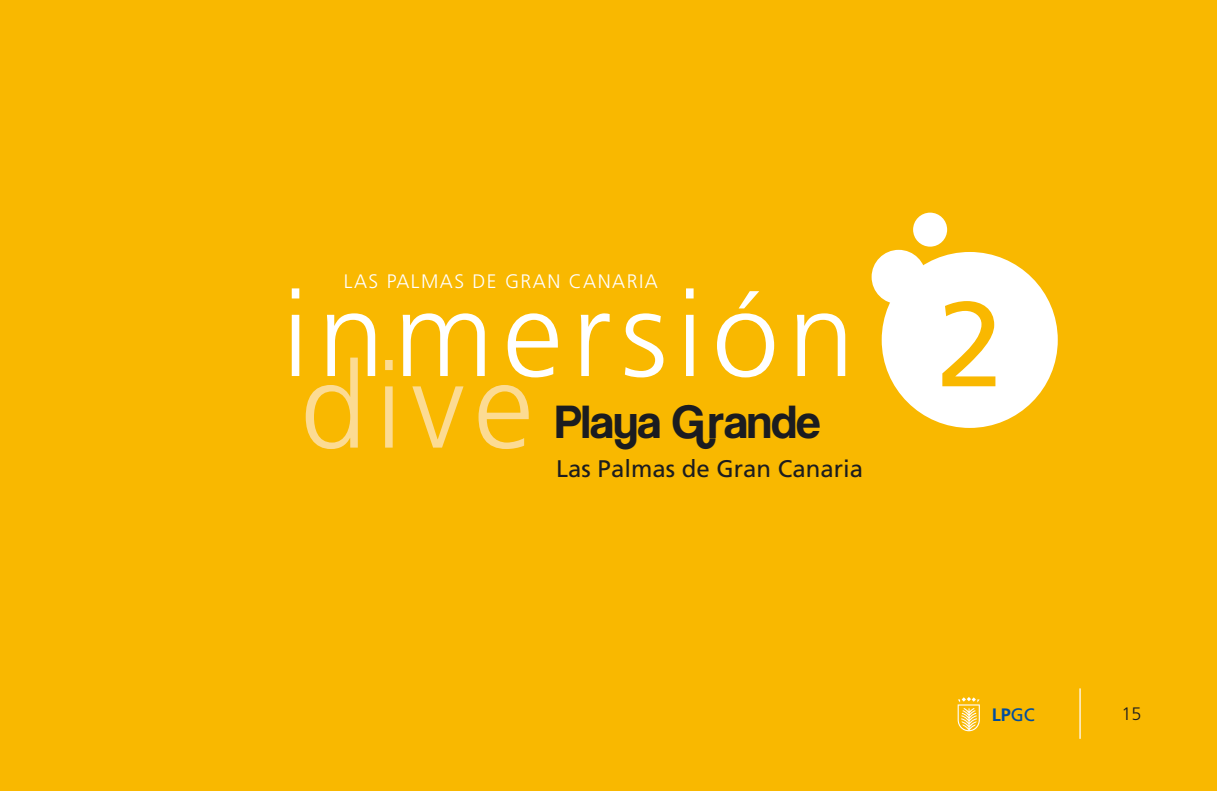
<style>
.page{position:relative;width:1217px;height:791px;background:#fff}
.page>*{position:absolute;margin:0;border:0;box-sizing:border-box;transform-origin:0 0}
.t1{font:300 120px "Frutiger";letter-spacing:.075em;color:#fff}
.t2{font:300 120px "Frutiger";color:#fcdb93}
.t3{font:120px "Frutiger";color:#f9b800}
.t4{font:45px "Coolvetica";color:#1b1c20}
.t5{font:24px "Frutiger";color:#1b1c20}
.t6{font:300 19.5px "Frutiger";letter-spacing:.075em;color:#fff}
.t7{font:700 18px "Frutiger";color:#004d9f}
.t8{font:300 18px "Frutiger";color:#1b1c20}
.s1{font-weight:400}
</style>
<div class="page">
<div style="left:0;top:0;width:1216px;height:791px;background:#f9b800"></div>
<div style="left:881px;top:252px;width:176px;height:176px;background:#fff;border-radius:50%"></div>
<div style="left:912px;top:213px;width:34px;height:34px;background:#fff;border-radius:50%"></div>
<div style="left:871px;top:250px;width:54px;height:54px;background:#fff;border-radius:50%"></div>
<hr style="left:1078px;top:688px;width:2px;height:51px;background:#fef2d8">
<svg style="left:957px;top:697px;width:22px;height:34px"></svg>
<p class="t6" style="left:344px;top:270px;width:315px">LAS PALMAS DE GRAN CANARIA</p>
<h1 class="t1" style="left:282px;top:267px;width:574px">inmersión</h1>
<h1 class="t2" style="left:300px;top:338px;width:235px">dive</h1>
<h2 class="t4" style="left:556px;top:398px;width:265px">Playa Grande</h2>
<p class="t5" style="left:556px;top:455px;width:308px">Las Palmas de Gran Canaria</p>
<h1 class="t3" style="left:936px;top:274px;width:68px">2</h1>
<p class="t7" style="left:991px;top:704px;width:45px">LP<span class="s1">GC</span></p>
<p class="t8" style="left:1121px;top:704px;width:22px">15</p>
</div>
